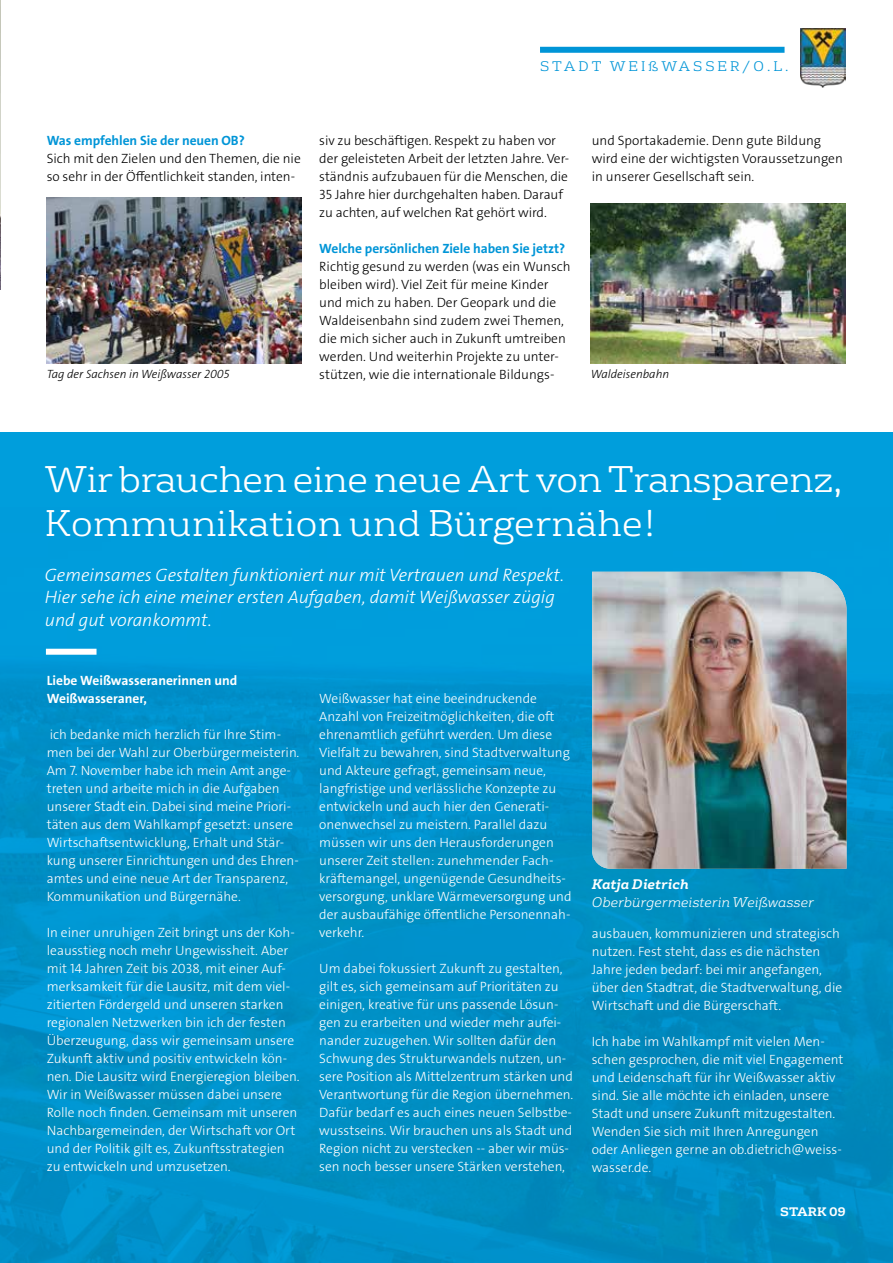
<style>
.page{position:relative;width:893px;height:1263px;background:#fff}
.page>*{position:absolute;margin:0;border:0;box-sizing:border-box;transform-origin:0 0}
.t1{font:300 36px/43.2px "FS Rufus";letter-spacing:-.01em;color:#fff}
.t2{font:18px/22.5px "The Sans Veolia W3 Lig It";color:#fff}
.t3{font:13.5px/18px "The Sans Veolia W3 Lig";color:#fff}
.t4{font:13.5px/18px "The Sans Veolia W3 Lig";color:#000}
.t5{font:13.5px "The Sans Veolia W7 Bld";letter-spacing:-.005em;color:#0095d7}
.t6{font:13.5px/18px "The Sans Veolia W7 Bld";color:#fff}
.t7{font:italic 300 13.5px "FS Rufus";color:#fff}
.t8{font:300 13.5px "FS Rufus";letter-spacing:.22em;color:#0095d7}
.t9{font:italic 700 13.5px "FS Rufus";color:#fff}
.t10{font:12px "The Sans Veolia W3 Lig It";color:#000}
.t11{font:700 12px "FS Rufus";color:#fff}
</style>
<div class="page">
<img style="left:0;top:0;width:1px;height:290px">
<div style="left:0;top:432px;width:893px;height:831px;background:#009edc"></div>
<img style="left:0;top:571px;width:893px;height:692px">
<img style="left:800px;top:29px;width:45px;height:59px">
<div style="left:540px;top:47px;width:244px;height:6px;background:#0095d7"></div>
<img style="left:47px;top:198px;width:254px;height:166px">
<img style="left:591px;top:204px;width:254px;height:159px">
<img style="left:592px;top:572px;width:254px;height:297px">
<div style="left:46px;top:649px;width:51px;height:6px;background:#fff"></div>
<p class="t8" style="left:540px;top:56px;width:250px">STADT WEIßWASSER/O.L.</p>
<p class="t5" style="left:47px;top:131px;width:200px">Was empfehlen Sie der neuen OB?</p>
<p class="t4" style="left:47px;top:149px;width:256px">Sich mit den Zielen und den Themen, die nie so sehr in der Öffentlichkeit standen, inten-</p>
<p class="t4" style="left:319px;top:131px;width:252px">siv zu beschäftigen. Respekt zu haben vor der geleisteten Arbeit der letzten Jahre. Ver&shy;ständnis aufzubauen für die Menschen, die 35 Jahre hier durchgehalten haben. Darauf zu achten, auf welchen Rat gehört wird.</p>
<p class="t5" style="left:319px;top:239px;width:247px">Welche persönlichen Ziele haben Sie jetzt?</p>
<p class="t4" style="left:319px;top:257px;width:253px">Richtig gesund zu werden (was ein Wunsch bleiben wird). Viel Zeit für meine Kinder und mich zu haben. Der Geopark und die Waldeisenbahn sind zudem zwei Themen, die mich sicher auch in Zukunft umtreiben werden. Und weiterhin Projekte zu unter&shy;stützen, wie die internationale Bildungs-</p>
<p class="t4" style="left:592px;top:131px;width:253px">und Sportakademie. Denn gute Bildung wird eine der wichtigsten Voraussetzungen in unserer Gesellschaft sein.</p>
<p class="t10" style="left:47px;top:367px;width:184px">Tag der Sachsen in Weißwasser 2005</p>
<p class="t10" style="left:591px;top:366px;width:80px">Waldeisenbahn</p>
<h1 class="t1" style="left:45px;top:455px;width:799px">Wir brauchen eine neue Art von Transparenz,<br>Kommunikation und Bürgernähe!</h1>
<h2 class="t2" style="left:45px;top:564px;width:521px">Gemeinsames Gestalten funktioniert nur mit Vertrauen und Respekt.<br>Hier sehe ich eine meiner ersten Aufgaben, damit Weißwasser zügig und gut vorankommt.</h2>
<p class="t6" style="left:47px;top:671px;width:192px">Liebe Weißwasseranerinnen und<br>Weißwasseraner,</p>
<p class="t3" style="left:47px;top:725px;width:254px">ich bedanke mich herzlich für Ihre Stim&shy;men bei der Wahl zur Oberbürgermeisterin.<br>Am 7. November habe ich mein Amt ange&shy;treten und arbeite mich in die Aufgaben unserer Stadt ein. Dabei sind meine Priori&shy;täten aus dem Wahlkampf gesetzt: unsere Wirtschaftsentwicklung, Erhalt und Stär&shy;kung unserer Einrichtungen und des Ehren&shy;amtes und eine neue Art der Transparenz, Kommunikation und Bürgernähe.</p>
<p class="t3" style="left:47px;top:923px;width:254px">In einer unruhigen Zeit bringt uns der Koh&shy;leausstieg noch mehr Ungewissheit. Aber mit 14 Jahren Zeit bis 2038, mit einer Auf&shy;merksamkeit für die Lausitz, mit dem viel&shy;zitierten Fördergeld und unseren starken regionalen Netzwerken bin ich der festen Überzeugung, dass wir gemeinsam unsere Zukunft aktiv und positiv entwickeln kön&shy;nen. Die Lausitz wird Energieregion bleiben.<br>Wir in Weißwasser müssen dabei unsere Rolle noch finden. Gemeinsam mit unseren Nachbargemeinden, der Wirtschaft vor Ort und der Politik gilt es, Zukunftsstrategien zu entwickeln und umzusetzen.</p>
<p class="t3" style="left:319px;top:689px;width:254px">Weißwasser hat eine beeindruckende Anzahl von Freizeitmöglichkeiten, die oft ehrenamtlich geführt werden. Um diese Vielfalt zu bewahren, sind Stadtverwaltung und Akteure gefragt, gemeinsam neue, langfristige und verlässliche Konzepte zu entwickeln und auch hier den Generati&shy;onenwechsel zu meistern. Parallel dazu müssen wir uns den Herausforderungen unserer Zeit stellen: zunehmender Fach&shy;kräftemangel, ungenügende Gesundheits&shy;versorgung, unklare Wärmeversorgung und der ausbaufähige öffentliche Personennah&shy;verkehr.</p>
<p class="t3" style="left:319px;top:959px;width:255px">Um dabei fokussiert Zukunft zu gestalten, gilt es, sich gemeinsam auf Prioritäten zu einigen, kreative für uns passende Lösun&shy;gen zu erarbeiten und wieder mehr aufei&shy;nander zuzugehen. Wir sollten dafür den Schwung des Strukturwandels nutzen, un&shy;sere Position als Mittelzentrum stärken und Verantwortung für die Region übernehmen.<br>Dafür bedarf es auch eines neuen Selbstbe&shy;wusstseins. Wir brauchen uns als Stadt und Region nicht zu verstecken -- aber wir müs&shy;sen noch besser unsere Stärken verstehen,</p>
<p class="t9" style="left:592px;top:872px;width:98px">Katja Dietrich</p>
<p class="t7" style="left:592px;top:891px;width:223px">Oberbürgermeisterin Weißwasser</p>
<p class="t3" style="left:592px;top:925px;width:252px">ausbauen, kommunizieren und strategisch nutzen. Fest steht, dass es die nächsten Jahre jeden bedarf: bei mir angefangen, über den Stadtrat, die Stadtverwaltung, die Wirtschaft und die Bürgerschaft.</p>
<p class="t3" style="left:592px;top:1033px;width:253px">Ich habe im Wahlkampf mit vielen Men&shy;schen gesprochen, die mit viel Engagement und Leidenschaft für ihr Weißwasser aktiv sind. Sie alle möchte ich einladen, unsere Stadt und unsere Zukunft mitzugestalten.<br>Wenden Sie sich mit Ihren Anregungen oder Anliegen gerne an ob.dietrich@weiss&shy;wasser.de.</p>
<p class="t11" style="left:780px;top:1201px;width:68px">STARK 09</p>
</div>
